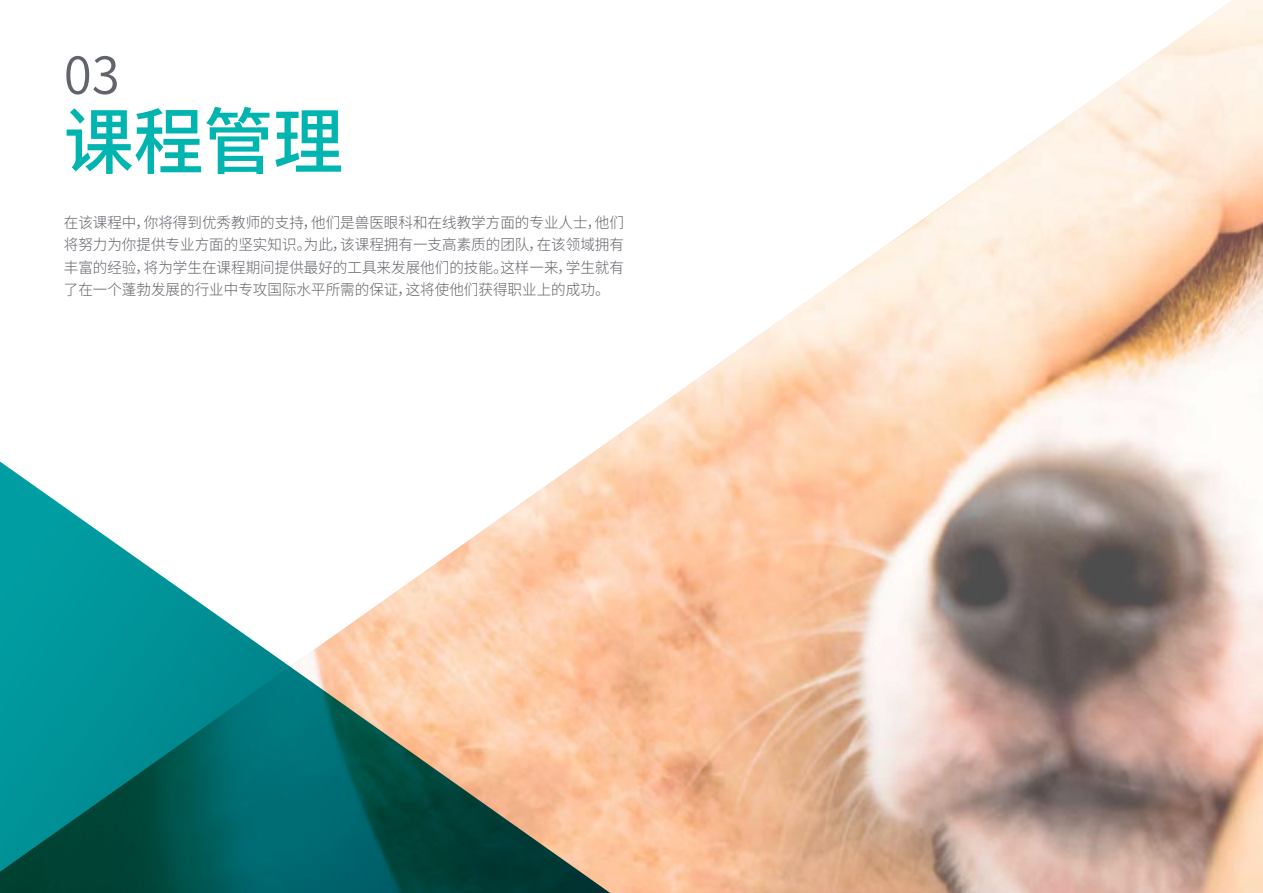
<style>
.page{position:relative;width:1263px;height:893px;background:#fff}
.page>*{position:absolute;margin:0;border:0;box-sizing:border-box;transform-origin:0 0}
.t1{font:500 72px "Source Han Sans CN";color:#00b4b0}
.t2{font:52.5px "Source Han Sans CN";color:#61646a}
.t3{font:300 15px/22.5px "Source Han Sans CN";color:#61646a;text-align:justify}
</style>
<div class="page">
<img style="left:602px;top:0;width:661px;height:893px">
<svg style="left:0;top:446px;width:640px;height:447px"></svg>
<h2 class="t2" style="left:64px;top:45px;width:57px">03</h2>
<h1 class="t1" style="left:64px;top:101px;width:281px">课程管理</h1>
<p class="t3" style="left:64px;top:212px;width:562px">在该课程中，你将得到优秀教师的支持，他们是兽医眼科和在线教学方面的专业人士，他们将努力为你提供专业方面的坚实知识。为此，该课程拥有一支高素质的团队，在该领域拥有丰富的经验，将为学生在课程期间提供最好的工具来发展他们的技能。这样一来，学生就有了在一个蓬勃发展的行业中专攻国际水平所需的保证，这将使他们获得职业上的成功。</p>
</div>
